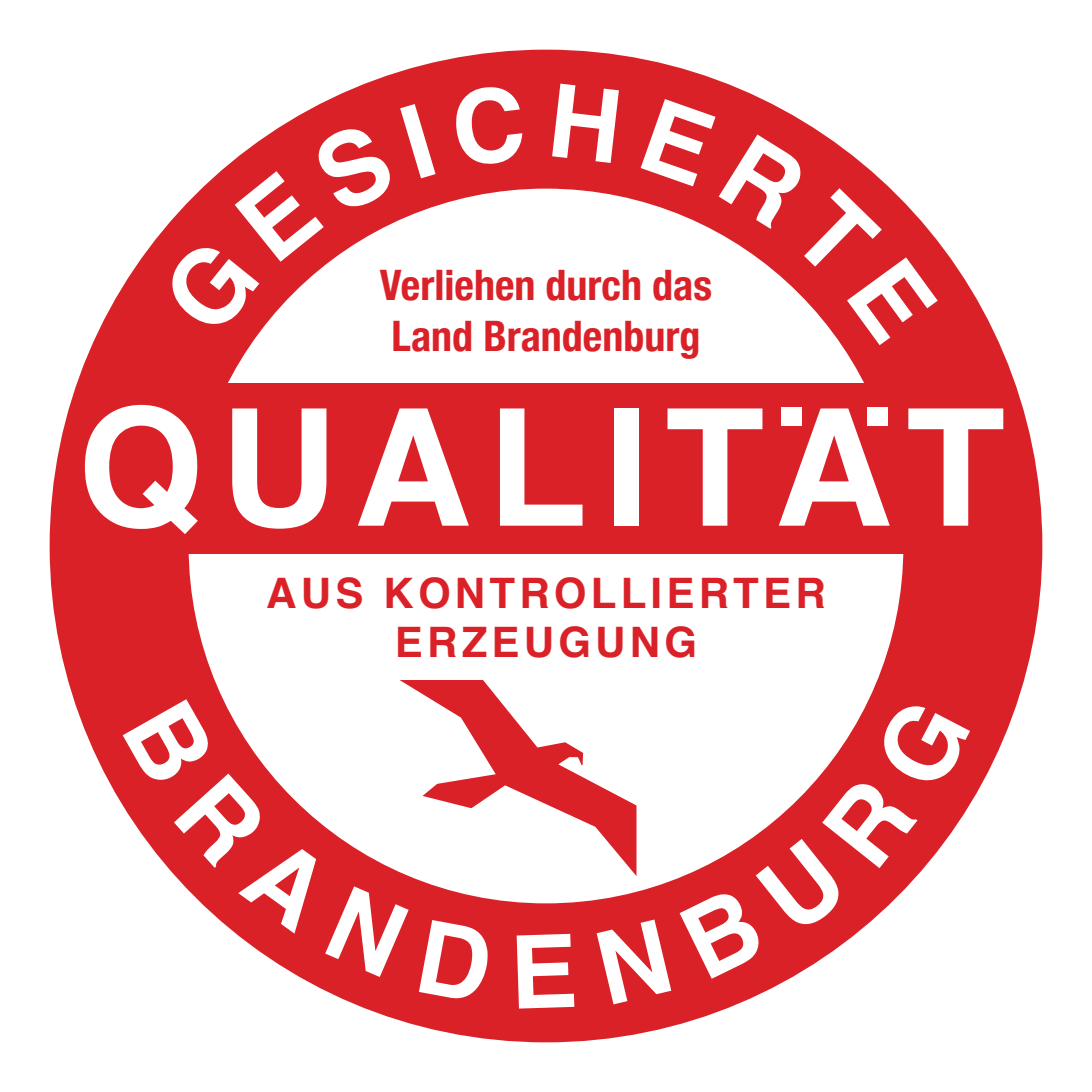
<style>
.page{position:relative;width:1092px;height:1092px;background:#fff}
.page>*{position:absolute;margin:0;border:0;box-sizing:border-box;transform-origin:0 0}
.t1{font:700 162.75px "Helvetica";letter-spacing:.1em;color:#fff}
.t2{font:700 condensed 42px/50.4px "Helvetica Neue";color:#da2128}
.t3{font:700 42px/49px "Helvetica";letter-spacing:.1em;color:#da2128;text-align:center}
</style>
<div class="page">
<div style="left:50px;top:50px;width:992px;height:992px;background:#da2128;border-radius:50%"></div>
<div style="left:189px;top:189px;width:714px;height:714px;background:#fff;border-radius:50%"></div>
<div style="left:137px;top:383px;width:817px;height:171px;background:#da2128"></div>
<svg style="left:123px;top:680px;width:548px;height:328px"></svg>
<svg style="left:679px;top:696px;width:292px;height:282px"></svg>
<svg style="left:158px;top:103px;width:277px;height:234px"></svg>
<svg style="left:640px;top:99px;width:298px;height:246px"></svg>
<p class="t2" style="left:380px;top:257px;width:333px">Verliehen durch das<br>Land Brandenburg</p>
<p class="t1" style="left:77px;top:337px;width:929px">QUALIT˙A˙T</p>
<p class="t3" style="left:266px;top:569px;width:561px">AUS KONTROLLIERTER<br>ERZEUGUNG</p>
</div>
